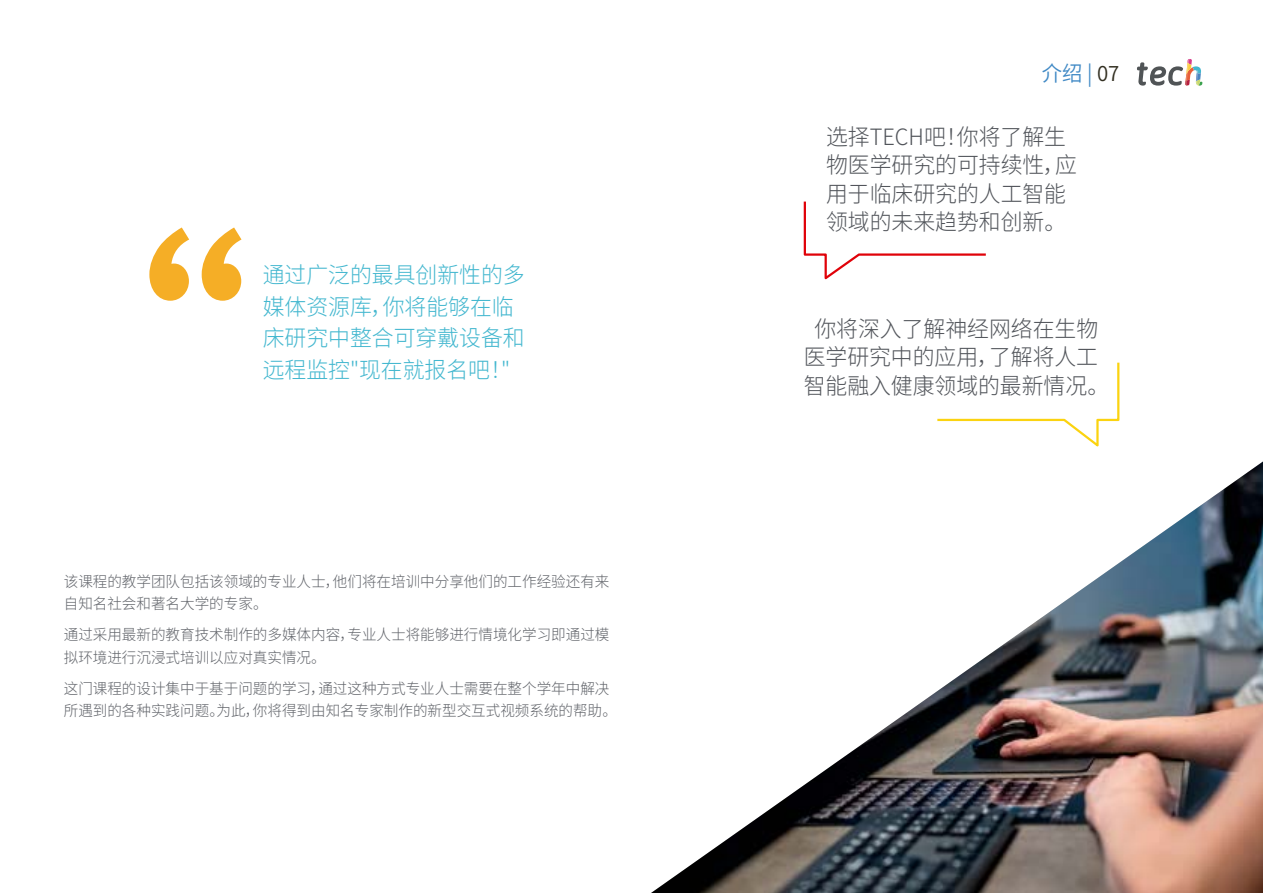
<style>
.page{position:relative;width:1263px;height:893px;background:#fff}
.page>*{position:absolute;margin:0;border:0;box-sizing:border-box;transform-origin:0 0}
.t1{font:300 22.5px/28.5px "Source Han Sans CN";color:#52555b;text-align:center}
.t2{font:300 22.5px/31.5px "Source Han Sans CN";color:#43b7cf}
.t3{font:21px "Source Han Sans CN";color:#4089c5}
.t4{font:300 15px/22.5px "Source Han Sans CN";color:#61646a}
.s1{color:#312e20}
</style>
<div class="page">
<img style="left:651px;top:461px;width:612px;height:432px">
<svg style="left:937px;top:362px;width:183px;height:85px"></svg>
<svg style="left:803px;top:201px;width:183px;height:79px"></svg>
<svg style="left:149px;top:227px;width:92px;height:74px"></svg>
<svg style="left:1137px;top:59px;width:65px;height:27px"></svg>
<h1 class="t2" style="left:263px;top:259px;width:263px">通过广泛的最具创新性的多媒体资源库，你将能够在临床研究中整合可穿戴设备和远程监控"现在就报名吧！"</h1>
<p class="t4" style="left:64px;top:570px;width:547px">该课程的教学团队包括该领域的专业人士，他们将在培训中分享他们的工作经验还有来自知名社会和著名大学的专家。</p>
<p class="t4" style="left:64px;top:624px;width:547px">通过采用最新的教育技术制作的多媒体内容，专业人士将能够进行情境化学习即通过模拟环境进行沉浸式培训以应对真实情况。</p>
<p class="t4" style="left:64px;top:677px;width:555px">这门课程的设计集中于基于问题的学习，通过这种方式专业人士需要在整个学年中解决所遇到的各种实践问题。为此，你将得到由知名专家制作的新型交互式视频系统的帮助。</p>
<h2 class="t3" style="left:1042px;top:61px;width:79px">介绍 | <span class="s1">07</span></h2>
<h1 class="t1" style="left:826px;top:123px;width:252px;text-align:left">选择TECH吧！你将了解生物医学研究的可持续性，应用于临床研究的人工智能领域的未来趋势和创新。</h1>
<h1 class="t1" style="left:804px;top:315px;width:307px">你将深入了解神经网络在生物医学研究中的应用，了解将人工智能融入健康领域的最新情况。</h1>
</div>
